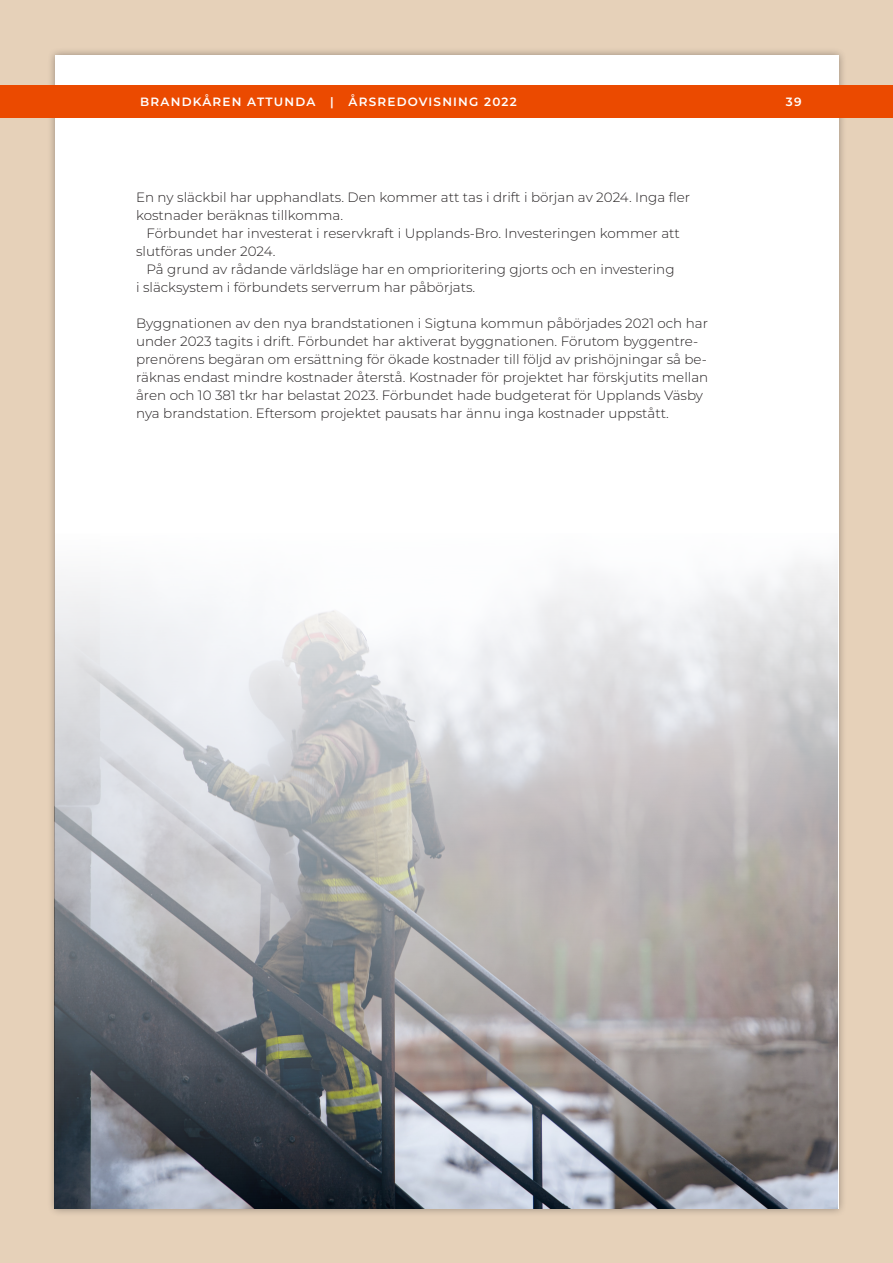
<style>
.page{position:relative;width:893px;height:1263px;background:#e6d1b9}
.page>*{position:absolute;margin:0;border:0;box-sizing:border-box;transform-origin:0 0}
.t1{font:300 13.5px/18px "Montserrat";color:#231f20}
.t2{font:500 13.5px "Montserrat";color:#fff}
.t3{font:600 12px "Montserrat";letter-spacing:.1em;color:#fff}
</style>
<div class="page">
<div style="left:47px;top:47px;width:800px;height:1170px;background:#231f20;opacity:.4"></div>
<div style="left:55px;top:55px;width:784px;height:1154px;background:#fff"></div>
<div style="left:0;top:85px;width:893px;height:33px;background:#eb4a00"></div>
<img style="left:54px;top:534px;width:784px;height:675px">
<p class="t3" style="left:140px;top:94px;width:378px">BRANDKÅREN ATTUNDA | ÅRSREDOVISNING 2022</p>
<p class="t2" style="left:786px;top:90px;width:19px">39</p>
<p class="t3" style="left:786px;top:94px;width:17px">39</p>
<p class="t1" style="left:136px;top:188px;width:556px">En ny släckbil har upphandlats. Den kommer att tas i drift i början av 2024. Inga fler kostnader beräknas tillkomma.</p>
<p class="t1" style="left:136px;top:224px;width:545px;text-indent:10px">Förbundet har investerat i reservkraft i Upplands-Bro. Investeringen kommer att slutföras under 2024.</p>
<p class="t1" style="left:136px;top:260px;width:540px;text-indent:10px">På grund av rådande världsläge har en omprioritering gjorts och en investering i släcksystem i förbundets serverrum har påbörjats.</p>
<p class="t1" style="left:136px;top:314px;width:574px">Byggnationen av den nya brandstationen i Sigtuna kommun påbörjades 2021 och har under 2023 tagits i drift. Förbundet har aktiverat byggnationen. Förutom byggentre&shy;prenörens begäran om ersättning för ökade kostnader till följd av prishöjningar så be&shy;räknas endast mindre kostnader återstå. Kostnader för projektet har förskjutits mellan åren och 10 381 tkr har belastat 2023. Förbundet hade budgeterat för Upplands Väsby nya brandstation. Eftersom projektet pausats har ännu inga kostnader uppstått.</p>
</div>
